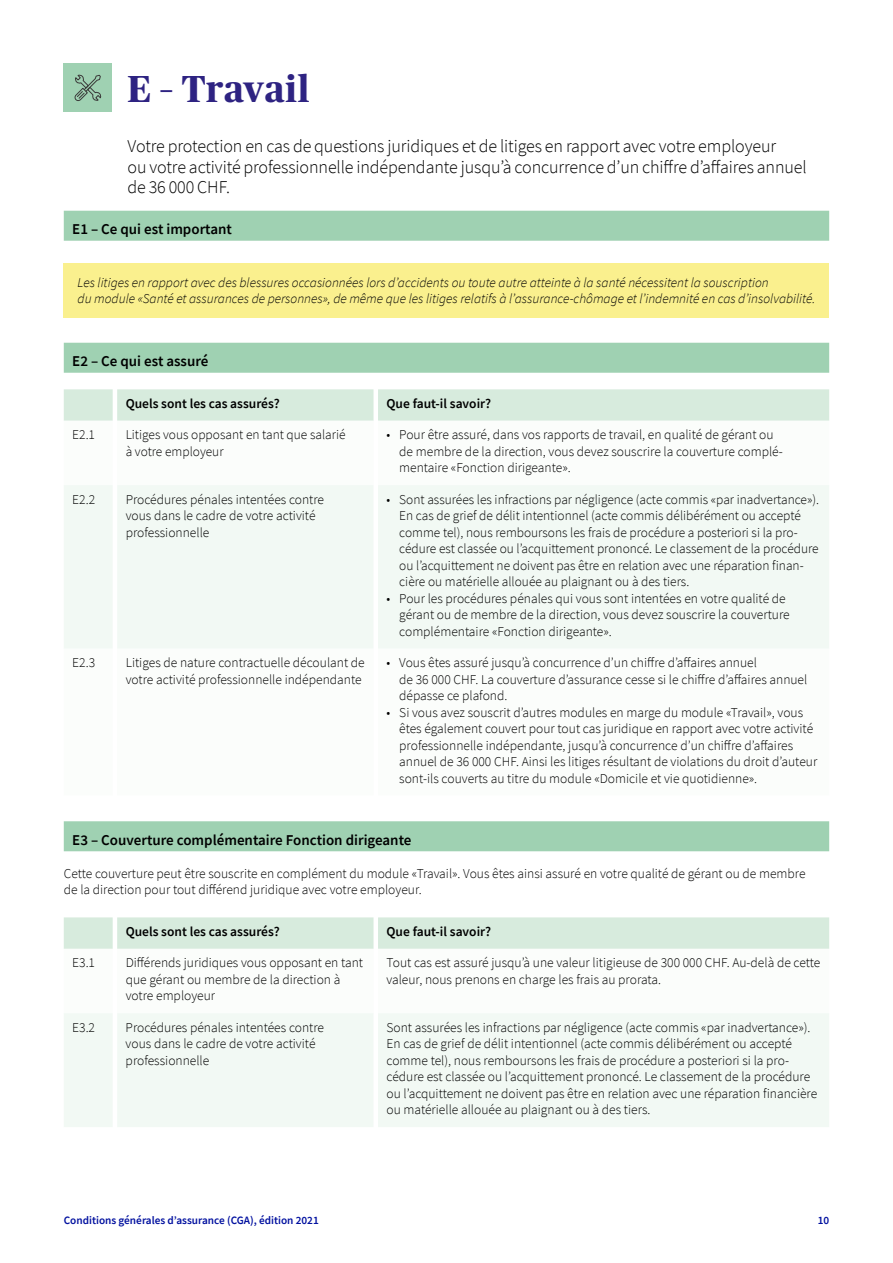
<style>
.page{position:relative;width:893px;height:1263px;background:#fff}
.page>*{position:absolute;margin:0;border:0;box-sizing:border-box;transform-origin:0 0}
.t1{font:700 37.5px "Publico Headline";letter-spacing:.015em;color:#2e2382}
.t2{font:300 18px/20.7px "Source Sans Pro";letter-spacing:-.005em;color:#000}
.t3{font:600 15px "Source Sans Pro";color:#000}
.t4{font:300 13.5px/16.5px "Source Sans Pro";color:#000}
.t5{font:italic 300 13.5px/16.5px "Source Sans Pro";color:#000}
.t6{font:600 13.5px "Source Sans Pro";color:#000}
.t7{font:600 11.25px "Source Sans Pro";color:#00109f}
</style>
<div class="page">
<div style="left:64px;top:211px;width:765px;height:30px;background:#9fd1b2"></div>
<div style="left:64px;top:343px;width:765px;height:30px;background:#9fd1b2"></div>
<div style="left:64px;top:821px;width:765px;height:30px;background:#9fd1b2"></div>
<div style="left:64px;top:263px;width:765px;height:54px;background:#faf08e"></div>
<svg style="left:64px;top:389px;width:765px;height:32px;background:#d8ebde"></svg>
<div style="left:64px;top:485px;width:765px;height:163px;background:#f2f9f4"></div>
<svg style="left:64px;top:917px;width:765px;height:32px;background:#d8ebde"></svg>
<div style="left:64px;top:1013px;width:765px;height:114px;background:#f2f9f4"></div>
<div style="left:64px;top:64px;width:48px;height:48px;background:#9fd1b2"></div>
<svg style="left:75px;top:74px;width:26px;height:27px"></svg>
<h1 class="t1" style="left:128px;top:62px;width:183px">E – Travail</h1>
<h2 class="t2" style="left:128px;top:136px;width:681px">Votre protection en cas de questions juridiques et de litiges en rapport avec votre employeur<br>ou votre activité professionnelle indépendante jusqu’à concurrence d’un chiffre d’affaires annuel de 36 000 CHF.</h2>
<p class="t3" style="left:72px;top:219px;width:161px">E1 – Ce qui est important</p>
<p class="t5" style="left:78px;top:274px;width:739px">Les litiges en rapport avec des blessures occasionnées lors d’accidents ou toute autre atteinte à la santé nécessitent la souscription<br>du module «Santé et assurances de personnes», de même que les litiges relatifs à l’assurance-chômage et l’indemnité en cas d’insolvabilité.</p>
<p class="t3" style="left:72px;top:351px;width:138px">E2 – Ce qui est assuré</p>
<p class="t6" style="left:126px;top:395px;width:156px">Quels sont les cas assurés?</p>
<p class="t6" style="left:387px;top:395px;width:106px">Que faut-il savoir?</p>
<p class="t4" style="left:72px;top:427px;width:24px">E2.1</p>
<p class="t4" style="left:126px;top:427px;width:221px">Litiges vous opposant en tant que salarié à votre employeur</p>
<p class="t4" style="left:399px;top:427px;width:384px;text-indent:-13px">• Pour être assuré, dans vos rapports de travail, en qualité de gérant ou de membre de la direction, vous devez souscrire la couverture complé&shy;mentaire «Fonction dirigeante».</p>
<p class="t4" style="left:72px;top:491px;width:24px">E2.2</p>
<p class="t4" style="left:126px;top:491px;width:200px">Procédures pénales intentées contre vous dans le cadre de votre activité professionnelle</p>
<p class="t4" style="left:399px;top:491px;width:421px;text-indent:-13px">• Sont assurées les infractions par négligence (acte commis «par inadvertance»).<br>En cas de grief de délit intentionnel (acte commis délibérément ou accepté comme tel), nous remboursons les frais de procédure a posteriori si la pro&shy;cédure est classée ou l’acquittement prononcé. Le classement de la procédure ou l’acquittement ne doivent pas être en relation avec une réparation finan&shy;cière ou matérielle allouée au plaignant ou à des tiers.</p>
<p class="t4" style="left:399px;top:590px;width:392px;text-indent:-13px">• Pour les procédures pénales qui vous sont intentées en votre qualité de gérant ou de membre de la direction, vous devez souscrire la couverture complémentaire «Fonction dirigeante».</p>
<p class="t4" style="left:72px;top:654px;width:24px">E2.3</p>
<p class="t4" style="left:126px;top:654px;width:241px">Litiges de nature contractuelle découlant de votre activité professionnelle indépendante</p>
<p class="t4" style="left:399px;top:654px;width:410px;text-indent:-13px">• Vous êtes assuré jusqu’à concurrence d’un chiffre d’affaires annuel<br>de 36 000 CHF. La couverture d’assurance cesse si le chiffre d’affaires annuel dépasse ce plafond.</p>
<p class="t4" style="left:399px;top:704px;width:419px;text-indent:-13px">• Si vous avez souscrit d’autres modules en marge du module «Travail», vous êtes également couvert pour tout cas juridique en rapport avec votre activité professionnelle indépendante, jusqu’à concurrence d’un chiffre d’affaires annuel de 36 000 CHF. Ainsi les litiges résultant de violations du droit d’auteur sont-ils couverts au titre du module «Domicile et vie quotidienne».</p>
<p class="t3" style="left:72px;top:830px;width:341px">E3 – Couverture complémentaire Fonction dirigeante</p>
<p class="t4" style="left:64px;top:865px;width:743px">Cette couverture peut être souscrite en complément du module «Travail». Vous êtes ainsi assuré en votre qualité de gérant ou de membre de la direction pour tout différend juridique avec votre employeur.</p>
<p class="t6" style="left:126px;top:923px;width:156px">Quels sont les cas assurés?</p>
<p class="t6" style="left:387px;top:923px;width:106px">Que faut-il savoir?</p>
<p class="t4" style="left:72px;top:955px;width:24px">E3.1</p>
<p class="t4" style="left:126px;top:955px;width:239px">Différends juridiques vous opposant en tant que gérant ou membre de la direction à votre employeur</p>
<p class="t4" style="left:386px;top:955px;width:435px">Tout cas est assuré jusqu’à une valeur litigieuse de 300 000 CHF. Au-delà de cette valeur, nous prenons en charge les frais au prorata.</p>
<p class="t4" style="left:72px;top:1019px;width:24px">E3.2</p>
<p class="t4" style="left:126px;top:1019px;width:200px">Procédures pénales intentées contre vous dans le cadre de votre activité professionnelle</p>
<p class="t4" style="left:386px;top:1019px;width:432px">Sont assurées les infractions par négligence (acte commis «par inadvertance»).<br>En cas de grief de délit intentionnel (acte commis délibérément ou accepté comme tel), nous remboursons les frais de procédure a posteriori si la pro&shy;cédure est classée ou l’acquittement prononcé. Le classement de la procédure ou l’acquittement ne doivent pas être en relation avec une réparation financière ou matérielle allouée au plaignant ou à des tiers.</p>
<p class="t7" style="left:64px;top:1213px;width:257px">Conditions générales d’assurance (CGA), édition 2021</p>
<p class="t7" style="left:818px;top:1213px;width:13px">10</p>
</div>
